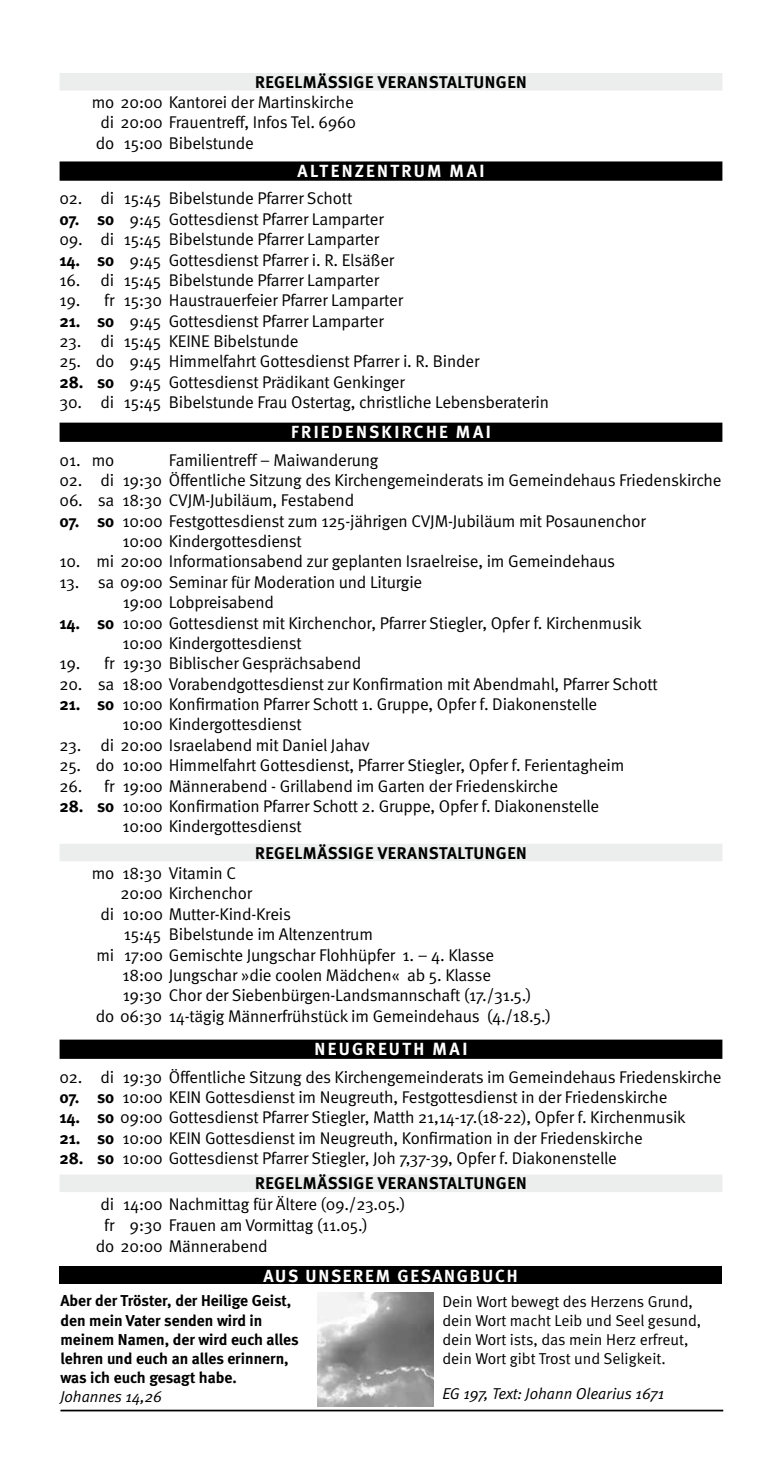
<style>
.page{position:relative;width:782px;height:1474px;background:#fff}
.page>*{position:absolute;margin:0;border:0;box-sizing:border-box;transform-origin:0 0}
.t1{font:700 17.5px "Meta";letter-spacing:.13em;color:#fff}
.t2{font:17.5px "Meta Bold LF";letter-spacing:.1em;color:#fff}
.t3{font:16.97px/20.3px "Meta Normal";letter-spacing:-.01em;color:#000}
.t4{font:700 16.97px "Meta";letter-spacing:.03em;color:#000}
.t5{font:700 15.75px/19.2px "Meta";color:#000}
.t6{font:15.75px/19.2px "Meta Normal";color:#000}
.t7{font:italic 15.75px "Meta Normal";color:#000}
.s1{font-size:17.68px}
.s2{font-family:"Meta";font-weight:700}
</style>
<div class="page">
<div style="left:60px;top:73px;width:662px;height:17px;background:#eceded"></div>
<div style="left:60px;top:161px;width:662px;height:20px;background:#000"></div>
<div style="left:60px;top:422px;width:662px;height:20px;background:#000"></div>
<div style="left:60px;top:843px;width:662px;height:18px;background:#eceded"></div>
<div style="left:60px;top:1039px;width:662px;height:19px;background:#000"></div>
<div style="left:60px;top:1174px;width:662px;height:18px;background:#eceded"></div>
<img style="left:317px;top:1292px;width:116px;height:114px">
<div style="left:59px;top:1266px;width:662px;height:18px;background:#000"></div>
<hr style="left:60px;top:1409px;width:663px;height:2px;background:#000">
<p class="t4" style="left:255px;top:72px;width:273px">REGELMÄSSIGE VERANSTALTUNGEN</p>
<p class="t3" style="left:92px;top:92px;width:266px">mo 20:00 Kantorei der Martinskirche di 20:00 Frauentreff, Infos Tel. 6960 do 15:00 Bibelstunde</p>
<p class="t1" style="left:297px;top:160px;width:188px">ALTENZENTRUM <span class="s1">MAI</span></p>
<p class="t3" style="left:60px;top:188px;width:294px">02. di 15:45 Bibelstunde Pfarrer Schott</p>
<p class="t3" style="left:60px;top:208px;width:325px"><span class="s2">07. so</span> 9:45 Gottesdienst Pfarrer Lamparter</p>
<p class="t3" style="left:60px;top:229px;width:321px">09. di 15:45 Bibelstunde Pfarrer Lamparter</p>
<p class="t3" style="left:60px;top:249px;width:336px"><span class="s2">14. so</span> 9:45 Gottesdienst Pfarrer i. R. Elsäßer</p>
<p class="t3" style="left:60px;top:270px;width:321px">16. di 15:45 Bibelstunde Pfarrer Lamparter</p>
<p class="t3" style="left:60px;top:290px;width:345px">19. fr 15:30 Haustrauerfeier Pfarrer Lamparter</p>
<p class="t3" style="left:60px;top:310px;width:325px"><span class="s2">21. so</span> 9:45 Gottesdienst Pfarrer Lamparter</p>
<p class="t3" style="left:60px;top:331px;width:240px">23. di 15:45 KEINE Bibelstunde</p>
<p class="t3" style="left:60px;top:351px;width:421px">25. do 9:45 Himmelfahrt Gottesdienst Pfarrer i. R. Binder</p>
<p class="t3" style="left:60px;top:371px;width:346px"><span class="s2">28. so</span> 9:45 Gottesdienst Prädikant Genkinger</p>
<p class="t3" style="left:60px;top:392px;width:491px">30. di 15:45 Bibelstunde Frau Ostertag, christliche Lebensberaterin</p>
<p class="t1" style="left:291px;top:421px;width:201px">FRIEDENSKIRCHE <span class="s1">MAI</span></p>
<p class="t3" style="left:60px;top:449px;width:56px">01. mo</p>
<p class="t3" style="left:169px;top:449px;width:211px">Familientreff – Maiwanderung</p>
<p class="t3" style="left:60px;top:469px;width:663px">02. di 19:30 Öffentliche Sitzung des Kirchengemeinderats im Gemeindehaus Friedenskirche</p>
<p class="t3" style="left:60px;top:490px;width:296px">06. sa 18:30 CVJM-Jubiläum, Festabend</p>
<p class="t3" style="left:122px;top:510px;width:524px;text-indent:-63px"><span class="s2">07. so</span> 10:00 Festgottesdienst zum 125-jährigen CVJM-Jubiläum mit Posaunenchor<br>10:00 Kindergottesdienst</p>
<p class="t3" style="left:60px;top:551px;width:557px">10. mi 20:00 Informationsabend zur geplanten Israelreise, im Gemeindehaus</p>
<p class="t3" style="left:123px;top:571px;width:301px;text-indent:-63px">13. sa 09:00 Seminar für Moderation und Liturgie<br>19:00 Lobpreisabend</p>
<p class="t3" style="left:122px;top:612px;width:520px;text-indent:-63px"><span class="s2">14. so</span> 10:00 Gottesdienst mit Kirchenchor, Pfarrer Stiegler, Opfer f. Kirchenmusik<br>10:00 Kindergottesdienst</p>
<p class="t3" style="left:60px;top:653px;width:303px">19. fr 19:30 Biblischer Gesprächsabend</p>
<p class="t3" style="left:60px;top:673px;width:599px">20. sa 18:00 Vorabendgottesdienst zur Konfirmation mit Abendmahl, Pfarrer Schott</p>
<p class="t3" style="left:122px;top:694px;width:476px;text-indent:-63px"><span class="s2">21. so</span> 10:00 Konfirmation Pfarrer Schott 1. Gruppe, Opfer f. Diakonenstelle<br>10:00 Kindergottesdienst</p>
<p class="t3" style="left:60px;top:734px;width:311px">23. di 20:00 Israelabend mit Daniel Jahav</p>
<p class="t3" style="left:60px;top:755px;width:566px">25. do 10:00 Himmelfahrt Gottesdienst, Pfarrer Stiegler, Opfer f. Ferientagheim</p>
<p class="t3" style="left:60px;top:775px;width:500px">26. fr 19:00 Männerabend - Grillabend im Garten der Friedenskirche</p>
<p class="t3" style="left:122px;top:795px;width:478px;text-indent:-63px"><span class="s2">28. so</span> 10:00 Konfirmation Pfarrer Schott 2. Gruppe, Opfer f. Diakonenstelle<br>10:00 Kindergottesdienst</p>
<p class="t4" style="left:255px;top:842px;width:273px">REGELMÄSSIGE VERANSTALTUNGEN</p>
<p class="t3" style="left:92px;top:862px;width:146px">mo 18:30 Vitamin C</p>
<p class="t3" style="left:120px;top:883px;width:133px">20:00 Kirchenchor</p>
<p class="t3" style="left:101px;top:903px;width:192px">di 10:00 Mutter-Kind-Kreis</p>
<p class="t3" style="left:124px;top:923px;width:250px">15:45 Bibelstunde im Altenzentrum</p>
<p class="t3" style="left:96px;top:944px;width:399px">mi 17:00 Gemischte Jungschar Flohhüpfer 1. – 4. Klasse</p>
<p class="t3" style="left:122px;top:964px;width:370px">18:00 Jungschar »die coolen Mädchen« ab 5. Klasse</p>
<p class="t3" style="left:123px;top:985px;width:410px">19:30 Chor der Siebenbürgen-Landsmannschaft (17./31.5.)</p>
<p class="t3" style="left:96px;top:1005px;width:456px">do 06:30 14-tägig Männerfrühstück im Gemeindehaus (4./18.5.)</p>
<p class="t1" style="left:314px;top:1038px;width:154px">NEUGREUTH <span class="s1">MAI</span></p>
<p class="t3" style="left:60px;top:1066px;width:663px">02. di 19:30 Öffentliche Sitzung des Kirchengemeinderats im Gemeindehaus Friedenskirche</p>
<p class="t3" style="left:60px;top:1086px;width:609px"><span class="s2">07. so</span> 10:00 KEIN Gottesdienst im Neugreuth, Festgottesdienst in der Friedenskirche</p>
<p class="t3" style="left:60px;top:1107px;width:627px"><span class="s2">14. so</span> 09:00 Gottesdienst Pfarrer Stiegler, Matth 21,14-17.(18-22), Opfer f. Kirchenmusik</p>
<p class="t3" style="left:60px;top:1127px;width:584px"><span class="s2">21. so</span> 10:00 KEIN Gottesdienst im Neugreuth, Konfirmation in der Friedenskirche</p>
<p class="t3" style="left:60px;top:1147px;width:558px"><span class="s2">28. so</span> 10:00 Gottesdienst Pfarrer Stiegler, Joh 7,37-39, Opfer f. Diakonenstelle</p>
<p class="t4" style="left:255px;top:1173px;width:273px">REGELMÄSSIGE VERANSTALTUNGEN</p>
<p class="t3" style="left:100px;top:1194px;width:306px">di 14:00 Nachmittag für Ältere (09./23.05.)</p>
<p class="t3" style="left:104px;top:1215px;width:265px">fr 9:30 Frauen am Vormittag (11.05.)</p>
<p class="t3" style="left:96px;top:1236px;width:173px">do 20:00 Männerabend</p>
<p class="t2" style="left:263px;top:1265px;width:255px">AUS UNSEREM GESANGBUCH</p>
<p class="t5" style="left:60px;top:1290px;width:240px">Aber der Tröster, der Heilige Geist, den mein Vater senden wird in meinem Namen, der wird euch alles lehren und euch an alles erinnern, was ich euch gesagt habe.</p>
<p class="t7" style="left:60px;top:1387px;width:103px">Johannes 14,26</p>
<p class="t6" style="left:442px;top:1291px;width:260px">Dein Wort bewegt des Herzens Grund, dein Wort macht Leib und Seel gesund, dein Wort ists, das mein Herz erfreut, dein Wort gibt Trost und Seligkeit.</p>
<p class="t7" style="left:442px;top:1384px;width:223px">EG 197, Text: Johann Olearius 1671</p>
</div>
